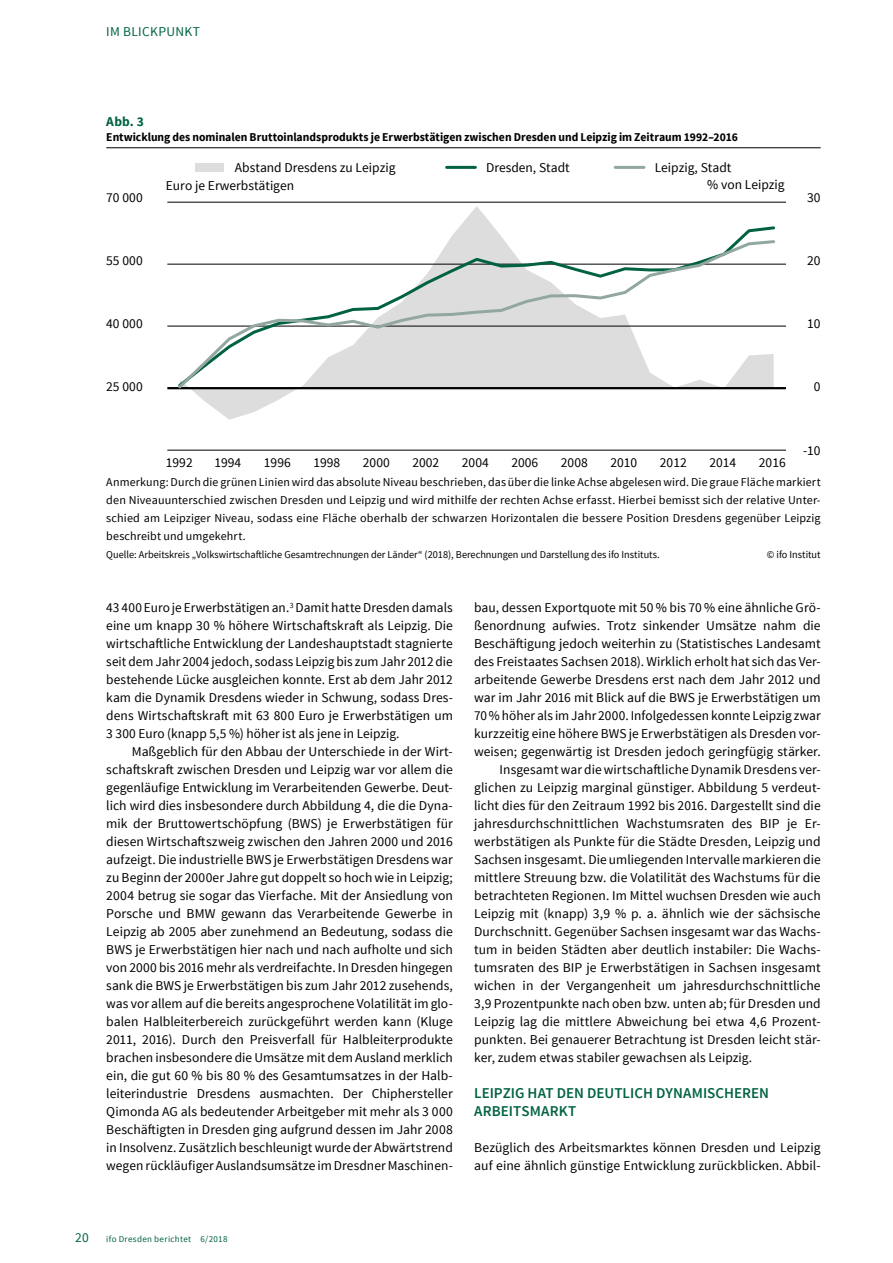
<style>
.page{position:relative;width:893px;height:1263px;background:#fff}
.page>*{position:absolute;margin:0;border:0;box-sizing:border-box;transform-origin:0 0}
.t1{font:600 15px/18px "Source Sans Pro";letter-spacing:.005em;color:#006241}
.t2{font:13.5px/18px "Source Sans Pro";letter-spacing:.005em;color:#000;text-align:justify}
.t3{font:13.5px "Source Sans Pro";letter-spacing:.02em;color:#006241}
.t4{font:700 13.5px "Source Sans Pro";color:#006241}
.t5{font:12px/18px "Source Sans Pro";letter-spacing:.01em;color:#000;text-align:justify}
.t6{font:700 12px "Source Sans Pro";color:#000}
.t7{font:10.5px "Source Sans Pro";color:#000}
.t8{font:9px "Source Sans Pro";letter-spacing:.035em;color:#006241}
</style>
<div class="page">
<hr style="left:106px;top:147px;width:715px;height:1px;background:#000">
<div style="left:196px;top:163px;width:28px;height:9px;background:#ddd"></div>
<hr style="left:447px;top:166px;width:28px;height:3px;background:#006241">
<hr style="left:615px;top:166px;width:29px;height:3px;background:#92a79d">
<svg style="left:193px;top:206px;width:299px;height:214px"></svg>
<hr style="left:167px;top:450px;width:619px;height:1px;background:#000">
<hr style="left:167px;top:326px;width:619px;height:1px;background:#000">
<hr style="left:167px;top:264px;width:619px;height:1px;background:#000">
<hr style="left:167px;top:202px;width:619px;height:1px;background:#000">
<hr style="left:167px;top:387px;width:619px;height:2px;background:#000">
<svg style="left:193px;top:225px;width:583px;height:13px"></svg>
<svg style="left:175px;top:238px;width:602px;height:153px"></svg>
<p class="t3" style="left:106px;top:23px;width:95px">IM BLICKPUNKT</p>
<p class="t4" style="left:106px;top:113px;width:39px">Abb. 3</p>
<p class="t6" style="left:106px;top:129px;width:633px">Entwicklung des nominalen Bruttoinlandsprodukts je Erwerbstätigen zwischen Dresden und Leipzig im Zeitraum 1992–2016</p>
<p class="t2" style="left:707px;top:176px;width:79px">% von Leipzig</p>
<p class="t2" style="left:235px;top:159px;width:162px">Abstand Dresdens zu Leipzig</p>
<p class="t2" style="left:486px;top:159px;width:85px">Dresden, Stadt</p>
<p class="t2" style="left:655px;top:159px;width:78px">Leipzig, Stadt</p>
<p class="t2" style="left:166px;top:177px;width:130px">Euro je Erwerbstätigen</p>
<p class="t2" style="left:106px;top:188px;width:38px">70 000</p>
<p class="t2" style="left:106px;top:252px;width:38px">55 000</p>
<p class="t2" style="left:106px;top:315px;width:38px">40 000</p>
<p class="t2" style="left:106px;top:378px;width:38px">25 000</p>
<p class="t2" style="left:807px;top:188px;width:15px">30</p>
<p class="t2" style="left:807px;top:252px;width:15px">20</p>
<p class="t2" style="left:807px;top:315px;width:15px">10</p>
<p class="t2" style="left:814px;top:378px;width:8px">0</p>
<p class="t2" style="left:166px;top:453px;width:28px">1992</p>
<p class="t2" style="left:214px;top:453px;width:28px">1994</p>
<p class="t2" style="left:264px;top:453px;width:28px">1996</p>
<p class="t2" style="left:313px;top:453px;width:28px">1998</p>
<p class="t2" style="left:363px;top:453px;width:28px">2000</p>
<p class="t2" style="left:412px;top:453px;width:28px">2002</p>
<p class="t2" style="left:462px;top:453px;width:28px">2004</p>
<p class="t2" style="left:511px;top:453px;width:28px">2006</p>
<p class="t2" style="left:561px;top:453px;width:28px">2008</p>
<p class="t2" style="left:610px;top:453px;width:28px">2010</p>
<p class="t2" style="left:660px;top:453px;width:28px">2012</p>
<p class="t2" style="left:709px;top:453px;width:28px">2014</p>
<p class="t2" style="left:759px;top:453px;width:28px">2016</p>
<p class="t2" style="left:803px;top:441px;width:19px">-10</p>
<p class="t5" style="left:106px;top:473px;width:716px">Anmerkung: Durch die grünen Linien wird das absolute Niveau beschrieben, das über die linke Achse abgelesen wird. Die graue Fläche markiert den Niveauunterschied zwischen Dresden und Leipzig und wird mithilfe der rechten Achse erfasst. Hierbei bemisst sich der relative Unter&shy;schied am Leipziger Niveau, sodass eine Fläche oberhalb der schwarzen Horizontalen die bessere Position Dresdens gegenüber Leipzig beschreibt und umgekehrt.</p>
<p class="t7" style="left:106px;top:548px;width:555px">Quelle: Arbeitskreis „Volkswirtschaftliche Gesamtrechnungen der Länder“ (2018), Berechnungen und Darstellung des ifo Instituts.</p>
<p class="t7" style="left:767px;top:548px;width:55px">© ifo Institut</p>
<p class="t2" style="left:106px;top:599px;width:348px">43 400 Euro je Erwerbstätigen an.<sup>3</sup> Damit hatte Dresden damals eine um knapp 30 % höhere Wirtschaftskraft als Leipzig. Die wirtschaftliche Entwicklung der Landeshauptstadt stagnierte seit dem Jahr 2004 jedoch, sodass Leipzig bis zum Jahr 2012 die bestehende Lücke ausgleichen konnte. Erst ab dem Jahr 2012 kam die Dynamik Dresdens wieder in Schwung, sodass Dres&shy;dens Wirtschaftskraft mit 63 800 Euro je Erwerbstätigen um 3 300 Euro (knapp 5,5 %) höher ist als jene in Leipzig.</p>
<p class="t2" style="left:106px;top:743px;width:348px;text-indent:26px">Maßgeblich für den Abbau der Unterschiede in der Wirt&shy;schaftskraft zwischen Dresden und Leipzig war vor allem die gegenläufige Entwicklung im Verarbeitenden Gewerbe. Deut&shy;lich wird dies insbesondere durch Abbildung 4, die die Dyna&shy;mik der Bruttowertschöpfung (BWS) je Erwerbstätigen für diesen Wirtschaftszweig zwischen den Jahren 2000 und 2016 aufzeigt. Die industrielle BWS je Erwerbstätigen Dresdens war zu Beginn der 2000er Jahre gut doppelt so hoch wie in Leipzig; 2004 betrug sie sogar das Vierfache. Mit der Ansiedlung von Porsche und BMW gewann das Verarbeitende Gewerbe in Leipzig ab 2005 aber zunehmend an Bedeutung, sodass die BWS je Erwerbstätigen hier nach und nach aufholte und sich von 2000 bis 2016 mehr als verdreifachte. In Dresden hingegen sank die BWS je Erwerbstätigen bis zum Jahr 2012 zusehends, was vor allem auf die bereits angesprochene Volatilität im glo&shy;balen Halbleiterbereich zurückgeführt werden kann (Kluge 2011, 2016). Durch den Preisverfall für Halbleiterprodukte brachen insbesondere die Umsätze mit dem Ausland merklich ein, die gut 60 % bis 80 % des Gesamtumsatzes in der Halb&shy;leiterindustrie Dresdens ausmachten. Der Chiphersteller Qimonda AG als bedeutender Arbeitgeber mit mehr als 3 000<br>Beschäftigten in Dresden ging aufgrund dessen im Jahr 2008 in Insolvenz. Zusätzlich beschleunigt wurde der Abwärtstrend wegen rückläufiger Auslandsumsätze im Dresdner Maschinen-</p>
<p class="t2" style="left:474px;top:599px;width:348px">bau, dessen Exportquote mit 50 % bis 70 % eine ähnliche Grö-</p>
<p class="t2" style="left:474px;top:617px;width:348px">ßenordnung aufwies. Trotz sinkender Umsätze nahm die</p>
<p class="t2" style="left:474px;top:635px;width:348px">Beschäftigung jedoch weiterhin zu (Statistisches Landesamt</p>
<p class="t2" style="left:474px;top:653px;width:348px">des Freistaates Sachsen 2018). Wirklich erholt hat sich das Ver-</p>
<p class="t2" style="left:474px;top:671px;width:348px">arbeitende Gewerbe Dresdens erst nach dem Jahr 2012 und</p>
<p class="t2" style="left:474px;top:689px;width:348px">war im Jahr 2016 mit Blick auf die BWS je Erwerbstätigen um</p>
<p class="t2" style="left:474px;top:707px;width:348px">70% höher als im Jahr 2000. Infolgedessen konnte Leipzig zwar</p>
<p class="t2" style="left:474px;top:725px;width:348px">kurzzeitig eine höhere BWS je Erwerbstätigen als Dresden vor-</p>
<p class="t2" style="left:474px;top:743px;width:348px">weisen; gegenwärtig ist Dresden jedoch geringfügig stärker.</p>
<p class="t2" style="left:500px;top:761px;width:323px">Insgesamt war die wirtschaftliche Dynamik Dresdens ver-</p>
<p class="t2" style="left:474px;top:779px;width:348px">glichen zu Leipzig marginal günstiger. Abbildung 5 verdeut-</p>
<p class="t2" style="left:474px;top:797px;width:348px">licht dies für den Zeitraum 1992 bis 2016. Dargestellt sind die</p>
<p class="t2" style="left:474px;top:815px;width:348px">jahresdurchschnittlichen Wachstumsraten des BIP je Er-</p>
<p class="t2" style="left:474px;top:833px;width:348px">werbstätigen als Punkte für die Städte Dresden, Leipzig und</p>
<p class="t2" style="left:474px;top:851px;width:348px">Sachsen insgesamt. Die umliegenden Intervalle markieren die</p>
<p class="t2" style="left:474px;top:869px;width:348px">mittlere Streuung bzw. die Volatilität des Wachstums für die</p>
<p class="t2" style="left:474px;top:887px;width:348px">betrachteten Regionen. Im Mittel wuchsen Dresden wie auch</p>
<p class="t2" style="left:474px;top:905px;width:348px">Leipzig mit (knapp) 3,9 % p. a. ähnlich wie der sächsische</p>
<p class="t2" style="left:474px;top:923px;width:348px">Durchschnitt. Gegenüber Sachsen insgesamt war das Wachs-</p>
<p class="t2" style="left:474px;top:941px;width:348px">tum in beiden Städten aber deutlich instabiler: Die Wachs-</p>
<p class="t2" style="left:474px;top:959px;width:348px">tumsraten des BIP je Erwerbstätigen in Sachsen insgesamt</p>
<p class="t2" style="left:474px;top:977px;width:348px">wichen in der Vergangenheit um jahresdurchschnittliche</p>
<p class="t2" style="left:474px;top:995px;width:348px">3,9 Prozentpunkte nach oben bzw. unten ab; für Dresden und</p>
<p class="t2" style="left:474px;top:1013px;width:348px">Leipzig lag die mittlere Abweichung bei etwa 4,6 Prozent-</p>
<p class="t2" style="left:474px;top:1031px;width:348px">punkten. Bei genauerer Betrachtung ist Dresden leicht stär-</p>
<p class="t2" style="left:474px;top:1049px;width:280px">ker, zudem etwas stabiler gewachsen als Leipzig.</p>
<p class="t1" style="left:474px;top:1084px;width:297px">LEIPZIG HAT DEN DEUTLICH DYNAMISCHEREN<br>ARBEITSMARKT</p>
<p class="t2" style="left:474px;top:1139px;width:348px">Bezüglich des Arbeitsmarktes können Dresden und Leipzig auf eine ähnlich günstige Entwicklung zurückblicken. Abbil-</p>
<p class="t3" style="left:75px;top:1229px;width:15px">20</p>
<p class="t8" style="left:106px;top:1233px;width:123px">ifo Dresden berichtet 6/2018</p>
</div>
